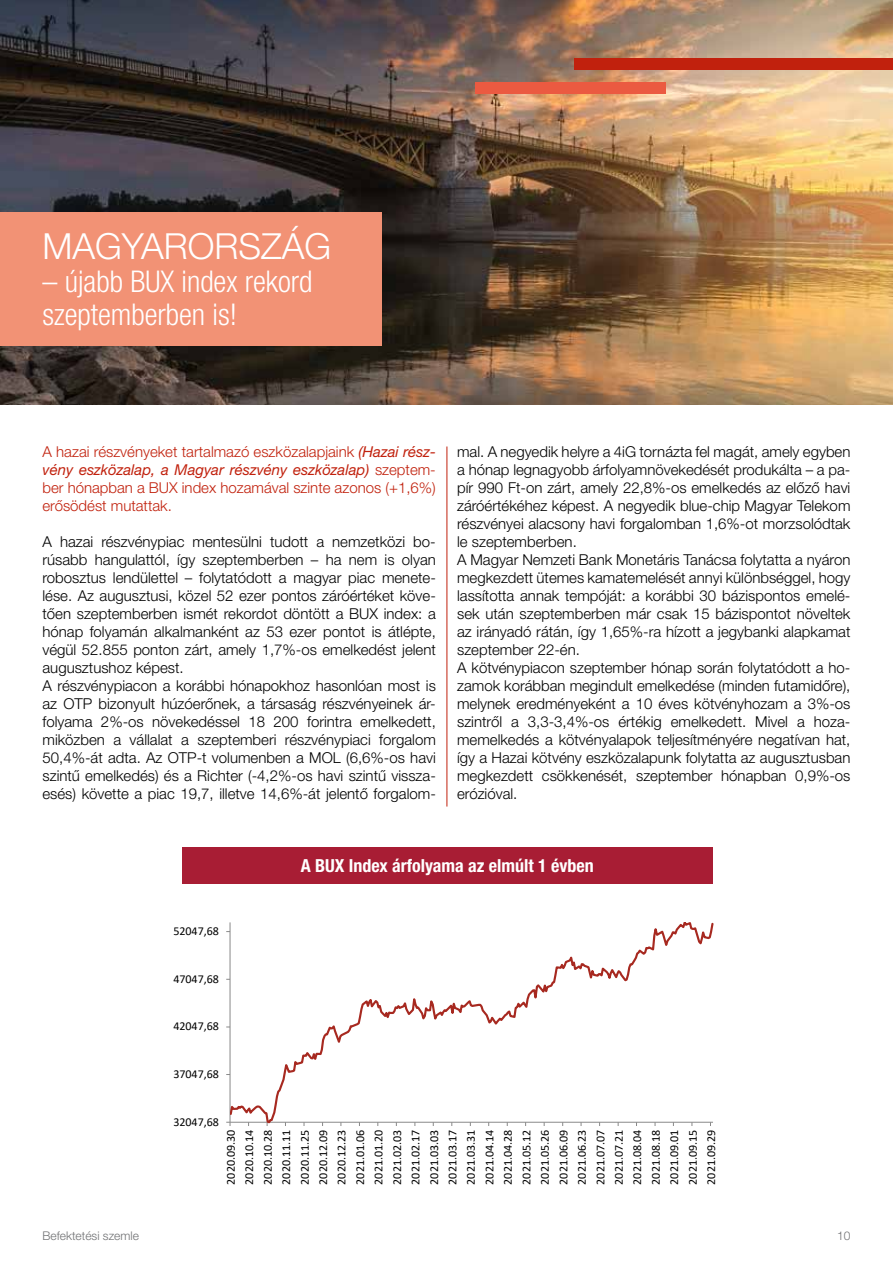
<style>
.page{position:relative;width:893px;height:1263px;background:#fff}
.page>*{position:absolute;margin:0;border:0;box-sizing:border-box;transform-origin:0 0}
.t1{font:300 36px "Helvetica Neue LT Pro";color:#fff}
.t2{font:300 condensed 30px/33px "Helvetica Neue LT Pro";color:#fff}
.t3{font:700 condensed 18px "Helvetica Neue LT Pro";color:#fff}
.t4{font:300 15px/18px "Helvetica Neue LT Pro";color:#000}
.t5{font:300 15px/18px "Helvetica Neue LT Pro";color:#c1210d;text-align:justify}
.t6{font:12px/18.5px "Calibri";color:#000;text-align:justify}
.t7{font:300 12px "Helvetica Neue LT Pro";color:#707173}
.s1{font-weight:400;font-style:italic}
</style>
<div class="page">
<img style="left:0;top:0;width:893px;height:404px">
<div style="left:0;top:213px;width:381px;height:133px;background:#f29275"></div>
<hr style="left:447px;top:446px;width:1px;height:360px;background:#c1210d">
<div style="left:574px;top:58px;width:319px;height:12px;background:#c1210d"></div>
<div style="left:475px;top:82px;width:190px;height:12px;background:#eb5a41"></div>
<div style="left:182px;top:847px;width:530px;height:36px;background:#a81d34"></div>
<svg style="left:226px;top:922px;width:488px;height:204px"></svg>
<h1 class="t1" style="left:43px;top:224px;width:290px">MAGYARORSZÁG</h1>
<h2 class="t2" style="left:43px;top:265px;width:271px">– újabb BUX index rekord szeptemberben is!</h2>
<p class="t5" style="left:43px;top:443px;width:395px">A hazai részvényeket tartalmazó eszközalapjaink <span class="s1">(Hazai rész&shy;vény eszközalap, a Magyar részvény eszközalap)</span> szeptem&shy;ber hónapban a BUX index hozamával szinte azonos (+1,6%) erősödést mutattak.</p>
<p class="t4" style="left:43px;top:533px;width:395px">A hazai részvénypiac mentesülni tudott a nemzetközi bo&shy;rúsabb hangulattól, így szeptemberben – ha nem is olyan robosztus lendülettel – folytatódott a magyar piac menete&shy;lése. Az augusztusi, közel 52 ezer pontos záróértéket köve&shy;tően szeptemberben ismét rekordot döntött a BUX index: a hónap folyamán alkalmanként az 53 ezer pontot is átlépte, végül 52.855 ponton zárt, amely 1,7%-os emelkedést jelent augusztushoz képest.<br>A részvénypiacon a korábbi hónapokhoz hasonlóan most is az OTP bizonyult húzóerőnek, a társaság részvényeinek ár&shy;folyama 2%-os növekedéssel 18 200 forintra emelkedett, miközben a vállalat a szeptemberi részvénypiaci forgalom 50,4%-át adta. Az OTP-t volumenben a MOL (6,6%-os havi szintű emelkedés) és a Richter (-4,2%-os havi szintű vissza&shy;esés) követte a piac 19,7, illetve 14,6%-át jelentő forgalom-</p>
<p class="t4" style="left:457px;top:443px;width:395px">mal. A negyedik helyre a 4iG tornázta fel magát, amely egyben a hónap legnagyobb árfolyamnövekedését produkálta – a pa&shy;pír 990 Ft-on zárt, amely 22,8%-os emelkedés az előző havi záróértékéhez képest. A negyedik blue-chip Magyar Telekom részvényei alacsony havi forgalomban 1,6%-ot morzsolódtak le szeptemberben.<br>A Magyar Nemzeti Bank Monetáris Tanácsa folytatta a nyáron megkezdett ütemes kamatemelését annyi különbséggel, hogy lassította annak tempóját: a korábbi 30 bázispontos emelé&shy;sek után szeptemberben már csak 15 bázispontot növeltek az irányadó rátán, így 1,65%-ra hízott a jegybanki alapkamat szeptember 22-én.<br>A kötvénypiacon szeptember hónap során folytatódott a ho&shy;zamok korábban megindult emelkedése (minden futamidőre), melynek eredményeként a 10 éves kötvényhozam a 3%-os szintről a 3,3-3,4%-os értékig emelkedett. Mivel a hoza&shy;memelkedés a kötvényalapok teljesítményére negatívan hat, így a Hazai kötvény eszközalapunk folytatta az augusztusban megkezdett csökkenését, szeptember hónapban 0,9%-os erózióval.</p>
<p class="t3" style="left:301px;top:854px;width:294px">A BUX Index árfolyama az elmúlt 1 évben</p>
<p class="t6" style="left:173px;top:921px;width:47px">52047,68</p>
<p class="t6" style="left:173px;top:969px;width:47px">47047,68</p>
<p class="t6" style="left:173px;top:1017px;width:47px">42047,68</p>
<p class="t6" style="left:173px;top:1064px;width:47px">37047,68</p>
<p class="t6" style="left:173px;top:1112px;width:47px">32047,68</p>
<p class="t6" style="left:221px;top:1184px;width:56px;rotate:-90deg">2020.09.30<br>2020.10.14<br>2020.10.28<br>2020.11.11<br>2020.11.25<br>2020.12.09<br>2020.12.23<br>2021.01.06<br>2021.01.20<br>2021.02.03<br>2021.02.17<br>2021.03.03<br>2021.03.17<br>2021.03.31<br>2021.04.14<br>2021.04.28<br>2021.05.12<br>2021.05.26<br>2021.06.09<br>2021.06.23<br>2021.07.07<br>2021.07.21<br>2021.08.04<br>2021.08.18<br>2021.09.01<br>2021.09.15<br>2021.09.29</p>
<p class="t7" style="left:43px;top:1228px;width:98px">Befektetési szemle</p>
<p class="t7" style="left:837px;top:1228px;width:15px">10</p>
</div>
